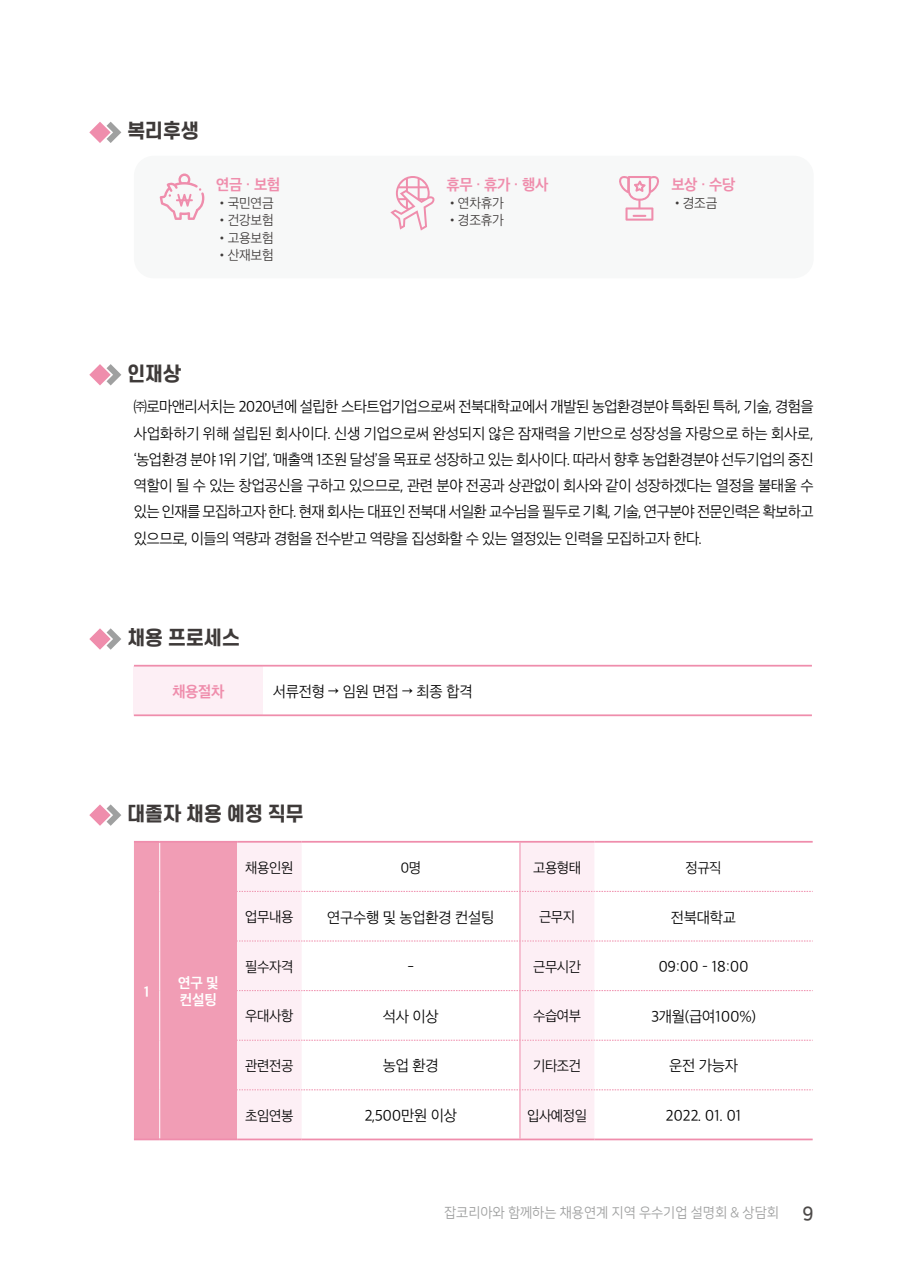
<style>
.page{position:relative;width:903px;height:1275px;background:#fff}
.page>*{position:absolute;margin:0;border:0;box-sizing:border-box;transform-origin:0 0}
.t1{font:800 19.25px "S Core Dream 7";letter-spacing:-.03em;color:#3e3a39}
.t2{font:14.88px/26.2px "SD Gothic Neoa c Lt";letter-spacing:-.03em;color:#000;text-align:justify}
.t3{font:14.88px "SD Gothic Neoa g Bd";letter-spacing:-.02em;color:#ef8dac}
.t4{font:14px "SD Gothic Neoa c Lt";letter-spacing:-.03em;color:#000;scale:.96 1}
.t5{font:14px "Nanum Square R";color:#9fa0a0;scale:.95 1}
.t6{font:14px/16.8px "SD Gothic Neoa g Bd";color:#fff}
.t7{font:13.12px "SD Gothic Neoa c Lt";letter-spacing:-.02em;color:#3e3a39}
.s1{font-family:"Nanum Square B";font-size:19.25px;color:#4c4948}
</style>
<div class="page">
<svg style="left:89px;top:364px;width:32px;height:21px"></svg>
<div style="left:134px;top:156px;width:680px;height:122px;background:#f7f8f8;border-radius:20px"></div>
<svg style="left:160px;top:173px;width:44px;height:47px"></svg>
<svg style="left:390px;top:176px;width:45px;height:55px"></svg>
<svg style="left:619px;top:176px;width:40px;height:45px"></svg>
<svg style="left:89px;top:122px;width:32px;height:21px"></svg>
<div style="left:134px;top:666px;width:129px;height:49px;background:#fdeff5"></div>
<hr style="left:134px;top:665px;width:129px;height:2px;background:#ef8dac">
<hr style="left:263px;top:665px;width:549px;height:2px;background:#ef8dac">
<hr style="left:134px;top:714px;width:129px;height:2px;background:#ef8dac">
<hr style="left:263px;top:714px;width:549px;height:2px;background:#ef8dac">
<svg style="left:89px;top:628px;width:32px;height:22px"></svg>
<hr style="left:134px;top:841px;width:26px;height:2px;background:#ef8dac">
<hr style="left:160px;top:841px;width:77px;height:2px;background:#ef8dac">
<hr style="left:134px;top:1138px;width:26px;height:2px;background:#ef8dac">
<hr style="left:160px;top:1138px;width:77px;height:2px;background:#ef8dac">
<hr style="left:237px;top:841px;width:65px;height:2px;background:#ef8dac">
<hr style="left:302px;top:841px;width:218px;height:2px;background:#ef8dac">
<hr style="left:520px;top:841px;width:74px;height:2px;background:#ef8dac">
<hr style="left:594px;top:841px;width:219px;height:2px;background:#ef8dac">
<hr style="left:237px;top:1138px;width:65px;height:2px;background:#ef8dac">
<hr style="left:302px;top:1138px;width:218px;height:2px;background:#ef8dac">
<hr style="left:520px;top:1138px;width:74px;height:2px;background:#ef8dac">
<hr style="left:594px;top:1138px;width:219px;height:2px;background:#ef8dac">
<svg style="left:134px;top:842px;width:679px;height:297px"></svg>
<svg style="left:89px;top:804px;width:32px;height:22px"></svg>
<p class="t1" style="left:127px;top:117px;width:74px">복리후생</p>
<p class="t3" style="left:216px;top:178px;width:66px">연금 · 보험</p>
<p class="t7" style="left:216px;top:196px;width:59px">•국민연금</p>
<p class="t7" style="left:216px;top:214px;width:59px">•건강보험</p>
<p class="t7" style="left:216px;top:231px;width:59px">•고용보험</p>
<p class="t7" style="left:216px;top:249px;width:59px">•산재보험</p>
<p class="t1" style="left:127px;top:359px;width:56px">인재상</p>
<p class="t3" style="left:446px;top:178px;width:103px">휴무 · 휴가 · 행사</p>
<p class="t7" style="left:446px;top:196px;width:59px">•연차휴가</p>
<p class="t7" style="left:446px;top:214px;width:59px">•경조휴가</p>
<p class="t3" style="left:671px;top:178px;width:66px">보상 · 수당</p>
<p class="t7" style="left:671px;top:196px;width:48px">•경조금</p>
<p class="t2" style="left:134px;top:394px;width:681px">㈜로마앤리서치는 2020년에 설립한 스타트업기업으로써 전북대학교에서 개발된 농업환경분야 특화된 특허, 기술, 경험을 사업화하기 위해 설립된 회사이다. 신생 기업으로써 완성되지 않은 잠재력을 기반으로 성장성을 자랑으로 하는 회사로, ‘농업환경 분야 1위 기업’, ‘매출액 1조원 달성’을 목표로 성장하고 있는 회사이다. 따라서 향후 농업환경분야 선두기업의 중진 역할이 될 수 있는 창업공신을 구하고 있으므로, 관련 분야 전공과 상관없이 회사와 같이 성장하겠다는 열정을 불태울 수 있는 인재를 모집하고자 한다. 현재 회사는 대표인 전북대 서일환 교수님을 필두로 기획, 기술, 연구분야 전문인력은 확보하고 있으므로, 이들의 역량과 경험을 전수받고 역량을 집성화할 수 있는 열정있는 인력을 모집하고자 한다.</p>
<p class="t1" style="left:127px;top:624px;width:115px">채용 프로세스</p>
<p class="t3" style="left:172px;top:684px;width:54px">채용절차</p>
<p class="t2" style="left:273px;top:678px;width:201px">서류전형 → 임원 면접 → 최종 합격</p>
<p class="t1" style="left:127px;top:800px;width:178px">대졸자 채용 예정 직무</p>
<p class="t6" style="left:144px;top:983px;width:7px">1</p>
<p class="t6" style="left:178px;top:975px;width:42px">연구 및 컨설팅</p>
<p class="t4" style="left:245px;top:860px;width:52px">채용인원</p>
<p class="t4" style="left:400px;top:860px;width:23px">0명</p>
<p class="t4" style="left:533px;top:860px;width:52px">고용형태</p>
<p class="t4" style="left:685px;top:860px;width:39px">정규직</p>
<p class="t4" style="left:245px;top:910px;width:52px">업무내용</p>
<p class="t2" style="left:327px;top:904px;width:169px">연구수행 및 농업환경 컨설팅</p>
<p class="t4" style="left:539px;top:910px;width:39px">근무지</p>
<p class="t2" style="left:671px;top:904px;width:67px">전북대학교</p>
<p class="t4" style="left:245px;top:960px;width:52px">필수자격</p>
<p class="t2" style="left:407px;top:953px;width:8px">-</p>
<p class="t4" style="left:533px;top:960px;width:52px">근무시간</p>
<p class="t2" style="left:658px;top:953px;width:92px">09:00 – 18:00</p>
<p class="t4" style="left:245px;top:1009px;width:52px">우대사항</p>
<p class="t2" style="left:383px;top:1003px;width:57px">석사 이상</p>
<p class="t4" style="left:533px;top:1009px;width:52px">수습여부</p>
<p class="t2" style="left:651px;top:1003px;width:107px">3개월(급여100%)</p>
<p class="t4" style="left:245px;top:1059px;width:52px">관련전공</p>
<p class="t2" style="left:383px;top:1053px;width:57px">농업 환경</p>
<p class="t4" style="left:533px;top:1059px;width:52px">기타조건</p>
<p class="t2" style="left:669px;top:1053px;width:70px">운전 가능자</p>
<p class="t4" style="left:245px;top:1108px;width:52px">초임연봉</p>
<p class="t2" style="left:364px;top:1102px;width:94px">2,500만원 이상</p>
<p class="t4" style="left:527px;top:1108px;width:64px">입사예정일</p>
<p class="t2" style="left:665px;top:1102px;width:77px">2022. 01. 01</p>
<p class="t5" style="left:444px;top:1206px;width:390px">잡코리아와 함께하는 채용연계 지역 우수기업 설명회 &amp; 상담회 <span class="s1">9</span></p>
</div>
